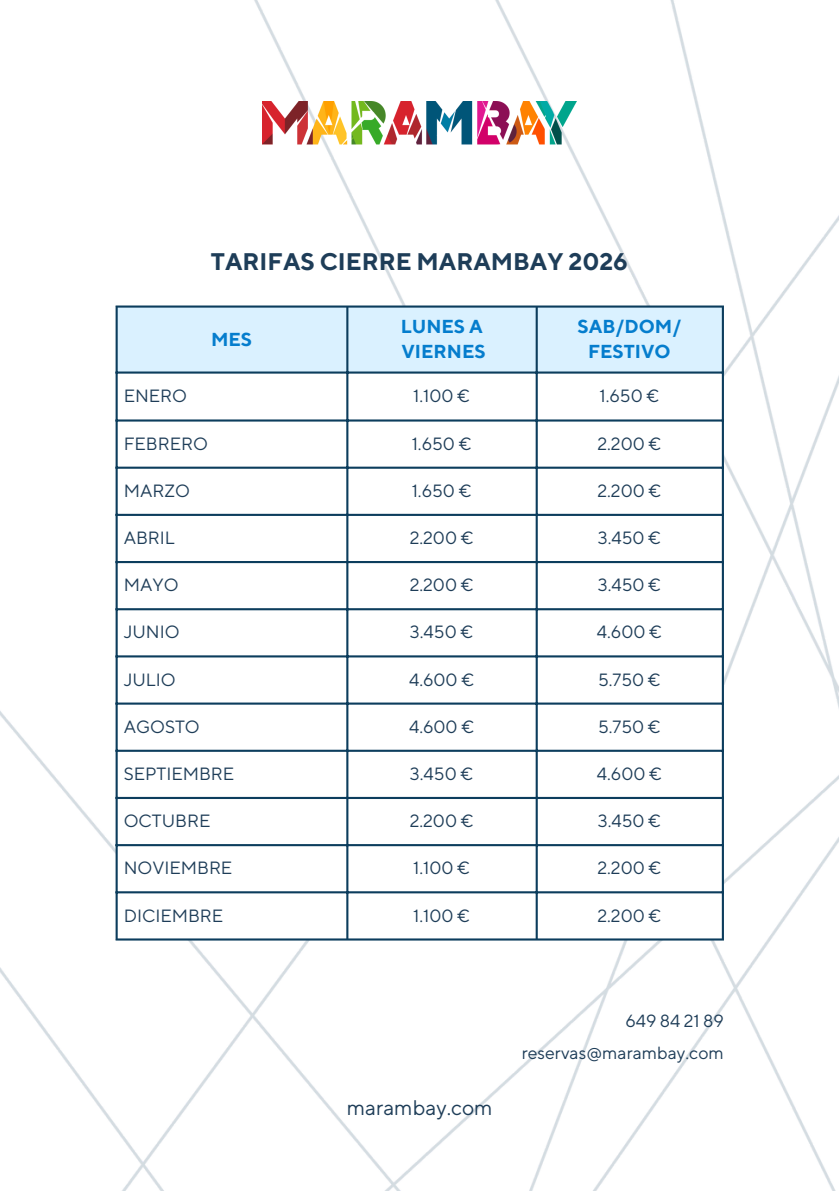
<style>
.page{position:relative;width:839px;height:1191px;background:#fff}
.page>*{position:absolute;margin:0;border:0;box-sizing:border-box;transform-origin:0 0}
.t1{font:700 24px "TT Norms";color:#1e3d58}
.t2{font:21.2px "TT Norms";color:#1e3d58}
.t3{font:700 18.8px "TT Norms";color:#057dcd}
.t4{font:17.8px "TT Norms";color:#1e3d58}
.t5{font:17.6px "TT Norms";color:#1e3d58}
</style>
<div class="page">
<img style="left:0;top:0;width:838px;height:1191px">
<img style="left:263px;top:102px;width:313px;height:43px">
<div style="left:118px;top:308px;width:603px;height:64px;background:#daf1ff"></div>
<svg style="left:118px;top:374px;width:603px;height:564px"></svg>
<hr style="left:116px;top:308px;width:2px;height:630px;background:#0c3d5d">
<hr style="left:346px;top:308px;width:2px;height:630px;background:#0c3d5d">
<hr style="left:535px;top:308px;width:2px;height:630px;background:#0c3d5d">
<hr style="left:721px;top:308px;width:3px;height:630px;background:#0c3d5d">
<hr style="left:116px;top:306px;width:608px;height:2px;background:#0c3d5d">
<hr style="left:116px;top:372px;width:608px;height:2px;background:#0c3d5d">
<hr style="left:116px;top:419px;width:608px;height:3px;background:#0c3d5d">
<hr style="left:116px;top:467px;width:608px;height:2px;background:#0c3d5d">
<hr style="left:116px;top:514px;width:608px;height:2px;background:#0c3d5d">
<hr style="left:116px;top:561px;width:608px;height:2px;background:#0c3d5d">
<hr style="left:116px;top:608px;width:608px;height:2px;background:#0c3d5d">
<hr style="left:116px;top:655px;width:608px;height:2px;background:#0c3d5d">
<hr style="left:116px;top:703px;width:608px;height:2px;background:#0c3d5d">
<hr style="left:116px;top:750px;width:608px;height:2px;background:#0c3d5d">
<hr style="left:116px;top:797px;width:608px;height:2px;background:#0c3d5d">
<hr style="left:116px;top:844px;width:608px;height:2px;background:#0c3d5d">
<hr style="left:116px;top:891px;width:608px;height:2px;background:#0c3d5d">
<hr style="left:116px;top:938px;width:608px;height:3px;background:#0c3d5d">
<p class="t1" style="left:211px;top:247px;width:418px">TARIFAS CIERRE MARAMBAY 2026</p>
<h1 class="t3" style="left:211px;top:328px;width:43px">MES</h1>
<p class="t3" style="left:400px;top:315px;width:83px">LUNES A</p>
<p class="t3" style="left:401px;top:340px;width:86px">VIERNES</p>
<p class="t3" style="left:577px;top:315px;width:105px">SAB/DOM/</p>
<p class="t3" style="left:588px;top:340px;width:84px">FESTIVO</p>
<p class="t4" style="left:124px;top:385px;width:65px">ENERO</p>
<p class="t4" style="left:413px;top:385px;width:58px">1.100 €</p>
<p class="t4" style="left:599px;top:385px;width:61px">1.650 €</p>
<p class="t4" style="left:124px;top:433px;width:86px">FEBRERO</p>
<p class="t4" style="left:412px;top:433px;width:61px">1.650 €</p>
<p class="t4" style="left:597px;top:433px;width:65px">2.200 €</p>
<p class="t4" style="left:124px;top:480px;width:68px">MARZO</p>
<p class="t4" style="left:412px;top:480px;width:61px">1.650 €</p>
<p class="t4" style="left:597px;top:480px;width:65px">2.200 €</p>
<p class="t4" style="left:124px;top:527px;width:53px">ABRIL</p>
<p class="t4" style="left:410px;top:527px;width:65px">2.200 €</p>
<p class="t4" style="left:597px;top:527px;width:65px">3.450 €</p>
<p class="t4" style="left:124px;top:574px;width:56px">MAYO</p>
<p class="t4" style="left:410px;top:574px;width:65px">2.200 €</p>
<p class="t4" style="left:597px;top:574px;width:65px">3.450 €</p>
<p class="t4" style="left:124px;top:621px;width:57px">JUNIO</p>
<p class="t4" style="left:410px;top:621px;width:65px">3.450 €</p>
<p class="t4" style="left:596px;top:621px;width:67px">4.600 €</p>
<p class="t4" style="left:124px;top:669px;width:54px">JULIO</p>
<p class="t4" style="left:409px;top:669px;width:67px">4.600 €</p>
<p class="t4" style="left:598px;top:669px;width:64px">5.750 €</p>
<p class="t4" style="left:124px;top:716px;width:78px">AGOSTO</p>
<p class="t4" style="left:409px;top:716px;width:67px">4.600 €</p>
<p class="t4" style="left:598px;top:716px;width:64px">5.750 €</p>
<p class="t4" style="left:124px;top:763px;width:112px">SEPTIEMBRE</p>
<p class="t4" style="left:410px;top:763px;width:65px">3.450 €</p>
<p class="t4" style="left:596px;top:763px;width:67px">4.600 €</p>
<p class="t4" style="left:124px;top:810px;width:88px">OCTUBRE</p>
<p class="t4" style="left:410px;top:810px;width:65px">2.200 €</p>
<p class="t4" style="left:597px;top:810px;width:65px">3.450 €</p>
<p class="t4" style="left:124px;top:857px;width:110px">NOVIEMBRE</p>
<p class="t4" style="left:413px;top:857px;width:58px">1.100 €</p>
<p class="t4" style="left:597px;top:857px;width:65px">2.200 €</p>
<p class="t4" style="left:124px;top:904px;width:101px">DICIEMBRE</p>
<p class="t4" style="left:413px;top:904px;width:58px">1.100 €</p>
<p class="t4" style="left:597px;top:904px;width:65px">2.200 €</p>
<p class="t5" style="left:625px;top:1010px;width:100px">649 84 21 89</p>
<p class="t2" style="left:347px;top:1094px;width:147px">marambay.com</p>
<h2 class="t5" style="left:521px;top:1042px;width:204px">reservas@marambay.com</h2>
</div>
